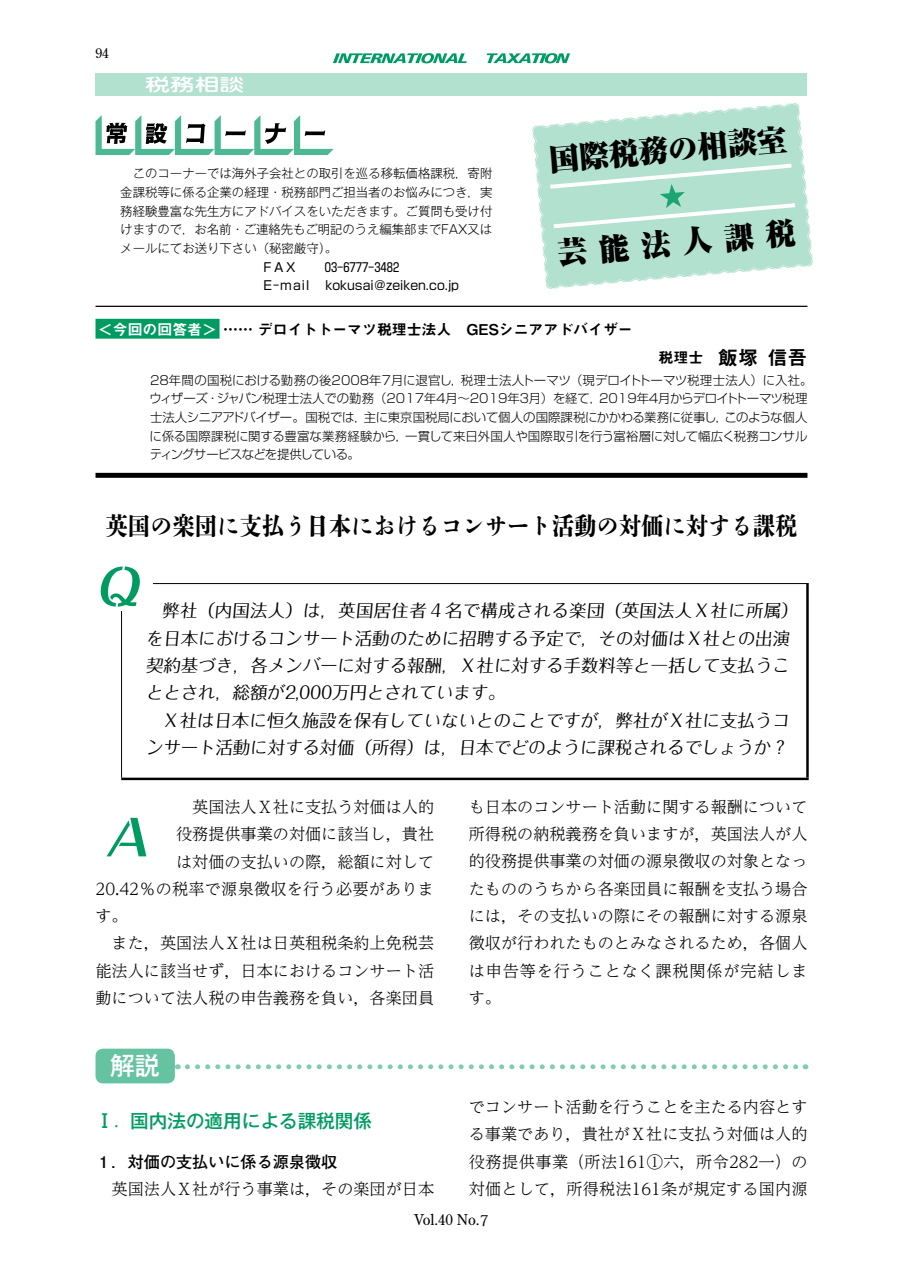
<style>
.page{position:relative;width:903px;height:1275px;background:#fff}
.page>*{position:absolute;margin:0;border:0;box-sizing:border-box;transform-origin:0 0}
.t1{font:900 29.75px "Ryumin Pr 6 N";color:#000}
.t2{font:24.85px "Shuei Shogo M Std H";color:#000;scale:.9 1}
.t3{font:500 24.85px "Gothic MB101 Pr 6 N";color:#fff}
.t4{font:500 18.55px "Gothic MB101 Pr 6 N";color:#009b63}
.t5{font:17.32px/27.3px "Folk Pro";color:#000}
.t6{font:500 17.32px "Jun 34 Pro";color:#fff;scale:1.43 1}
.t7{font:300 16.1px/27.3px "UD Reimin Pr 6 N";color:#000;text-align:justify}
.t8{font:700 16.1px "Futo Go B101 Pro";color:#000}
.t9{font:14.88px "Midashi Go Pr 6 N MB31";color:#000}
.t10{font:14.88px "Century Old Style Std";color:#000}
.t11{font:13.65px "Century Old Style Std";color:#000}
.t12{font:300 12.42px/18.6px "Shin Go Pr 6 N";letter-spacing:-.015em;color:#000}
.t13{font:300 12.42px/18.6px "Gothic MB101 Pr 6 N";color:#000;text-align:justify}
.t14{font:12.42px "Shin Go Pr 6 N";color:#000}
.s1{font-family:"UD Reimin Pr 6 N"}
.s2{color:#fff}
.s3{font-size:19.78px}
.s4{font-family:"UD Reimin Pr 6 N";font-weight:300;font-size:16.1px}
.s5{font-family:"Koz Min Pro"}
</style>
<div class="page">
<svg style="left:333px;top:53px;width:134px;height:10px"></svg>
<svg style="left:486px;top:53px;width:84px;height:10px"></svg>
<div style="left:95px;top:73px;width:712px;height:22px;background:#b3e1d0"></div>
<hr style="left:121px;top:583px;width:688px;height:1px;background:#000">
<hr style="left:121px;top:584px;width:1px;height:194px;background:#000">
<hr style="left:806px;top:584px;width:3px;height:194px;background:#000">
<hr style="left:121px;top:778px;width:688px;height:2px;background:#000">
<div style="left:95px;top:1049px;width:80px;height:34px;background:#66c3a1;border-radius:7px"></div>
<svg style="left:187px;top:1064px;width:619px;height:5px"></svg>
<div style="left:98px;top:566px;width:54px;height:44px;background:#fff"></div>
<svg style="left:101px;top:566px;width:39px;height:41px"></svg>
<svg style="left:107px;top:818px;width:39px;height:38px"></svg>
<div style="left:95px;top:319px;width:125px;height:20px;background:#009b63"></div>
<hr style="left:95px;top:306px;width:712px;height:1px;background:#000">
<div style="left:95px;top:473px;width:712px;height:5px;background:#000"></div>
<svg style="left:95px;top:115px;width:239px;height:40px"></svg>
<svg style="left:532px;top:103px;width:281px;height:186px"></svg>
<p class="t11" style="left:95px;top:45px;width:15px">94</p>
<p class="t6" style="left:145px;top:71px;width:71px">税務相談</p>
<p class="t13" style="left:133px;top:163px;width:361px">このコーナーでは海外子会社との取引を巡る移転価格課税，寄附</p>
<p class="t13" style="left:120px;top:182px;width:374px">金課税等に係る企業の経理・税務部門ご担当者のお悩みにつき，実務経験豊富な先生方にアドバイスをいただきます。ご質問も受け付けますので，お名前・ご連絡先もご明記のうえ編集部までFAX又はメールにてお送り下さい（秘密厳<span class="s1">守）。</span></p>
<p class="t14" style="left:263px;top:257px;width:46px">FAX　</p>
<p class="t14" style="left:325px;top:257px;width:76px">03-6777-3482</p>
<p class="t14" style="left:263px;top:275px;width:47px">E-mail</p>
<p class="t14" style="left:326px;top:275px;width:135px">kokusai＠zeiken.co.jp</p>
<h1 class="t1" style="left:547px;top:136px;width:240px;rotate:-5deg">国際税務の相談室</h1>
<h1 class="t1" style="left:556px;top:229px;width:240px;rotate:-5deg">芸能法人課税</h1>
<p class="t9" style="left:98px;top:317px;width:536px"><span class="s2">＜今回の回答者＞</span> …… デロイトトーマツ税理士法人　GESシニアアドバイザー</p>
<p class="t9" style="left:659px;top:346px;width:150px">税理士　<span class="s3">飯塚信吾</span></p>
<p class="t12" style="left:149px;top:370px;width:665px">28年間の国税における勤務の後2008年７月に退官し，税理士法人トーマツ（現デロイトトーマツ税理士法人）に入社。ウィザーズ・ジャパン税理士法人での勤務（2017年４月〜2019年３月）を経て，2019年４月からデロイトトーマツ税理士法人シニアアドバイザー。国税では，主に東京国税局において個人の国際課税にかかわる業務に従事し，このような個人に係る国際課税に関する豊富な業務経験から，一貫して来日外国人や国際取引を行う富裕層に対して幅広く税務コンサルティングサービスなどを提供している。</p>
<h2 class="t2" style="left:105px;top:508px;width:770px">英国の楽団に支払う日本におけるコンサート活動の対価に対する課税</h2>
<p class="t5" style="left:146px;top:595px;width:656px;text-indent:16px">弊社（内国法人）は，英国居住者４名で構成される楽団（英国法人Ｘ社に所属）を日本におけるコンサート活動のために招聘する予定で，その対価はＸ社との出演契約基づき，各メンバーに対する報酬，Ｘ社に対する手数料等と一括して支払うこととされ，総額が2,000万円とされています。</p>
<p class="t5" style="left:146px;top:704px;width:647px;text-align:right">Ｘ社は日本に恒久施設を保有していないとのことですが，弊社がＸ社に支払うコンサート活動に対する対価（所得）は，日本でどのように課税されるでしょうか？</p>
<p class="t7" style="left:112px;top:793px;width:324px">　　　　　英国法人Ｘ社に支払う対価は人的</p>
<p class="t7" style="left:176px;top:820px;width:259px">役務提供事業の対価に該当し，貴社</p>
<p class="t7" style="left:176px;top:847px;width:259px">は対価の支払いの際，総額に対して</p>
<p class="t7" style="left:95px;top:874px;width:340px">20.42％の税率で源泉徴収を行う必要がありま</p>
<p class="t7" style="left:95px;top:902px;width:34px">す。</p>
<p class="t7" style="left:112px;top:929px;width:324px">また，英国法人Ｘ社は日英租税条約上免税芸</p>
<p class="t7" style="left:95px;top:956px;width:340px">能法人に該当せず，日本におけるコンサート活</p>
<p class="t7" style="left:95px;top:984px;width:340px">動について法人税の申告義務を負い，各楽団員</p>
<h2 class="t3" style="left:110px;top:1045px;width:51px">解説</h2>
<p class="t4" style="left:95px;top:1105px;width:278px">Ⅰ<span class="s4">．</span>国内法の適用による課税関係</p>
<p class="t8" style="left:95px;top:1149px;width:243px">１．対価の支払いに係る源泉徴収</p>
<p class="t7" style="left:112px;top:1175px;width:324px">英国法人Ｘ社が行う事業は，その楽団が日本</p>
<p class="t7" style="left:469px;top:793px;width:340px">も日本のコンサート活動に関する報酬について所得税の納税義務を負いますが，英国法人が人的役務提供事業の対価の源泉徴収の対象となったもののうちから各楽団員に報酬を支払う場合には，その支払いの際にその報酬に対する源泉徴収が行われたものとみなされるため，各個人は申告等を行うことなく課税関係が完結します。</p>
<p class="t7" style="left:469px;top:1093px;width:340px">でコンサート活動を行うことを主たる内容とする事業であり，貴社がＸ社に支払う対価は人的役務提供事業（所法161①六，所令282一）の対価として，所得税法161条が規定する国内源</p>
<p class="t10" style="left:414px;top:1210px;width:76px">Vol.40 No.<span class="s5">7</span></p>
</div>
